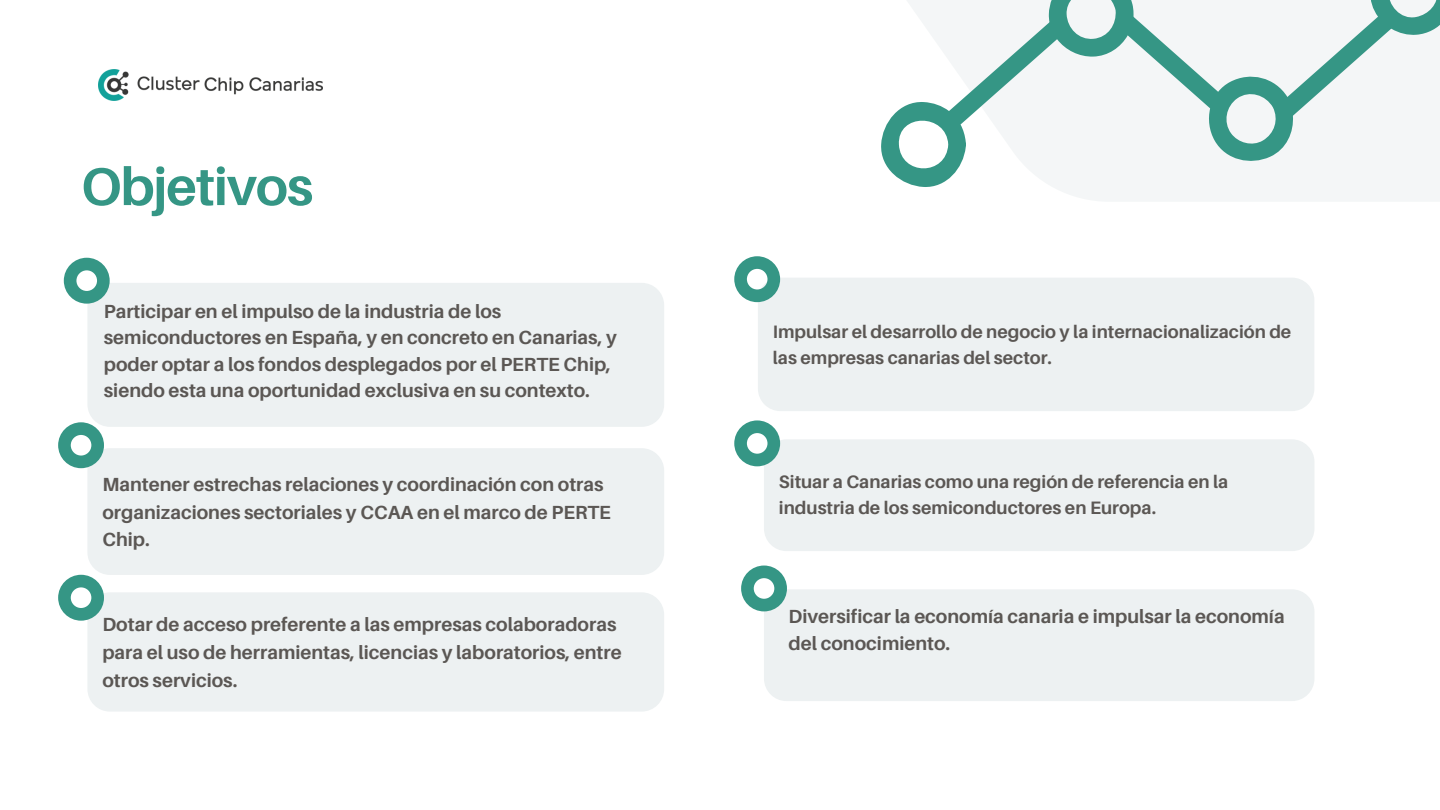
<style>
.page{position:relative;width:1440px;height:810px;background:#fff}
.page>*{position:absolute;margin:0;border:0;box-sizing:border-box;transform-origin:0 0}
.t1{font:700 53px "Aileron";letter-spacing:-.02em;color:#359685}
.t2{font:700 19px/27.8px "Aileron";color:#5b5754}
.t3{font:700 18px/26.2px "Aileron";color:#5b5754}
</style>
<div class="page">
<div style="left:880px;top:0;width:560px;height:202px;background:#f4f6f7"></div>
<div style="left:758px;top:278px;width:556px;height:133px;background:#edf1f2"></div>
<div style="left:87px;top:448px;width:577px;height:127px;background:#edf1f2;border-radius:23px"></div>
<div style="left:764px;top:439px;width:550px;height:112px;background:#edf1f2;border-radius:23px"></div>
<div style="left:764px;top:589px;width:550px;height:112px;background:#edf1f2;border-radius:23px"></div>
<img style="left:99px;top:69px;width:223px;height:32px">
<svg style="left:880px;top:0;width:560px;height:188px"></svg>
<div style="left:87px;top:283px;width:577px;height:144px;background:#edf1f2;border-radius:22px"></div>
<svg style="left:64px;top:258px;width:46px;height:46px"></svg>
<svg style="left:58px;top:422px;width:46px;height:46px"></svg>
<svg style="left:734px;top:256px;width:46px;height:46px"></svg>
<svg style="left:734px;top:420px;width:46px;height:46px"></svg>
<div style="left:87px;top:592px;width:577px;height:120px;background:#edf1f2;border-radius:23px"></div>
<svg style="left:58px;top:575px;width:46px;height:46px"></svg>
<svg style="left:741px;top:566px;width:46px;height:45px"></svg>
<h1 class="t1" style="left:81px;top:154px;width:234px">Objetivos</h1>
<p class="t2" style="left:104px;top:298px;width:514px;line-height:26.2px">Participar en el impulso de la industria de los semiconductores en España, y en concreto en Canarias, y poder optar a los fondos desplegados por el PERTE Chip, siendo esta una oportunidad exclusiva en su contexto.</p>
<p class="t3" style="left:773px;top:318px;width:520px">Impulsar el desarrollo de negocio y la internacionalización de las empresas canarias del sector.</p>
<p class="t2" style="left:102px;top:470px;width:510px">Mantener estrechas relaciones y coordinación con otras organizaciones sectoriales y CCAA en el marco de PERTE<br>Chip.</p>
<p class="t3" style="left:779px;top:468px;width:451px">Situar a Canarias como una región de referencia en la industria de los semiconductores en Europa.</p>
<p class="t2" style="left:102px;top:610px;width:521px">Dotar de acceso preferente a las empresas colaboradoras para el uso de herramientas, licencias y laboratorios, entre otros servicios.</p>
<p class="t2" style="left:789px;top:603px;width:498px;line-height:26.2px">Diversificar la economía canaria e impulsar la economía del conocimiento.</p>
</div>
